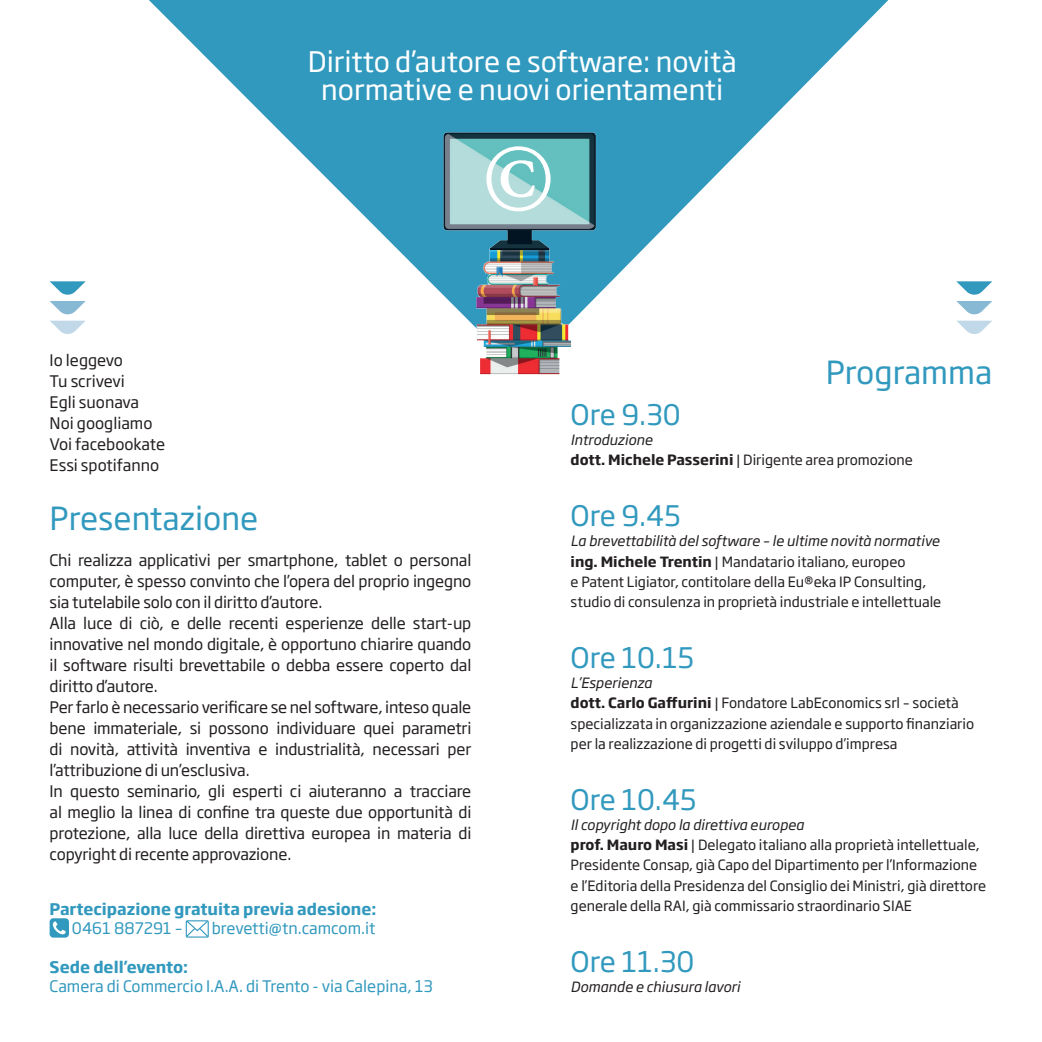
<style>
.page{position:relative;width:1042px;height:1042px;background:#fff}
.page>*{position:absolute;margin:0;border:0;box-sizing:border-box;transform-origin:0 0}
.t1{font:31.5px "Soho Gothic Pro";color:#3299be}
.t2{font:28px/28px "Soho Gothic Pro";color:#fff;text-align:center}
.t3{font:28px "Soho Gothic Pro";color:#3299be}
.t4{font:15.75px/21px "Soho Gothic Pro";letter-spacing:-.01em;color:#231f20}
.t5{font:15.75px "Soho Gothic Pro";color:#3299be}
.t6{font:700 15.75px "Soho Gothic Pro";color:#3299be}
.t7{font:14px/20.3px "Soho Gothic Pro";color:#231f20}
.t8{font:italic 14px "Soho Gothic Pro";color:#231f20}
.s1{font-style:italic}
.s2{font-weight:700}
</style>
<div class="page">
<svg style="left:50px;top:918px;width:19px;height:19px"></svg>
<svg style="left:185px;top:920px;width:24px;height:18px"></svg>
<svg style="left:50px;top:281px;width:36px;height:34px"></svg>
<svg style="left:50px;top:321px;width:35px;height:13px"></svg>
<svg style="left:956px;top:281px;width:36px;height:34px"></svg>
<svg style="left:957px;top:321px;width:35px;height:13px"></svg>
<svg style="left:149px;top:0;width:739px;height:324px;fill:#3299be"></svg>
<img style="left:472px;top:250px;width:103px;height:125px">
<img style="left:432px;top:122px;width:173px;height:128px">
<svg style="left:486px;top:146px;width:64px;height:65px"></svg>
<h2 class="t2" style="left:308px;top:46px;width:430px">Diritto d’autore e software: novità normative e nuovi orientamenti</h2>
<p class="t4" style="left:50px;top:349px;width:117px">Io leggevo<br>Tu scrivevi<br>Egli suonava<br>Noi googliamo<br>Voi facebookate<br>Essi spotifanno</p>
<h1 class="t1" style="left:50px;top:494px;width:210px">Presentazione</h1>
<p class="t4" style="left:50px;top:548px;width:423px">Chi realizza applicativi per smartphone, tablet o personal computer, è spesso convinto che l’opera del proprio ingegno sia tutelabile solo con il diritto d’autore.<br>Alla luce di ciò, e delle recenti esperienze delle start-up innovative nel mondo digitale, è opportuno chiarire quando il software risulti brevettabile o debba essere coperto dal diritto d’autore.<br>Per farlo è necessario verificare se nel software, inteso quale bene immateriale, si possono individuare quei parametri di novità, attività inventiva e industrialità, necessari per l’attribuzione di un’esclusiva.<br>In questo seminario, gli esperti ci aiuteranno a tracciare al meglio la linea di confine tra queste due opportunità di protezione, alla luce della direttiva europea in materia di copyright di recente approvazione.</p>
<p class="t6" style="left:50px;top:896px;width:328px">Partecipazione gratuita previa adesione:</p>
<p class="t5" style="left:72px;top:916px;width:112px">0461 887291 –</p>
<p class="t5" style="left:212px;top:916px;width:165px">brevetti@tn.camcom.it</p>
<p class="t6" style="left:50px;top:954px;width:140px">Sede dell’evento:</p>
<p class="t5" style="left:50px;top:974px;width:385px">Camera di Commercio I.A.A. di Trento - via Calepina, 13</p>
<h1 class="t1" style="left:826px;top:348px;width:168px">Programma</h1>
<h2 class="t3" style="left:570px;top:393px;width:112px">Ore 9.30</h2>
<p class="t7" style="left:570px;top:429px;width:344px"><span class="s1">Introduzione<br></span><span class="s2">dott. Michele Passerini</span> | Dirigente area promozione</p>
<h2 class="t3" style="left:570px;top:494px;width:112px">Ore 9.45</h2>
<p class="t7" style="left:570px;top:530px;width:372px"><span class="s1">La brevettabilità del software – le ultime novità normative </span><span class="s2">ing. Michele Trentin</span> | Mandatario italiano, europeo<br>e Patent Ligiator, contitolare della Eu®eka IP Consulting, studio di consulenza in proprietà industriale e intellettuale</p>
<h2 class="t3" style="left:570px;top:636px;width:125px">Ore 10.15</h2>
<p class="t7" style="left:570px;top:672px;width:405px"><span class="s1">L’Esperienza<br></span><span class="s2">dott. Carlo Gaffurini</span> | Fondatore LabEconomics srl – società specializzata in organizzazione aziendale e supporto finanziario per la realizzazione di progetti di sviluppo d’impresa</p>
<h2 class="t3" style="left:570px;top:777px;width:128px">Ore 10.45</h2>
<p class="t7" style="left:570px;top:814px;width:417px"><span class="s1">Il copyright dopo la direttiva europea<br></span><span class="s2">prof. Mauro Masi</span> | Delegato italiano alla proprietà intellettuale, Presidente Consap, già Capo del Dipartimento per l’Informazione e l’Editoria della Presidenza del Consiglio dei Ministri, già direttore generale della RAI, già commissario straordinario SIAE</p>
<h2 class="t3" style="left:570px;top:939px;width:125px">Ore 11.30</h2>
<p class="t8" style="left:570px;top:976px;width:171px">Domande e chiusura lavori</p>
</div>
